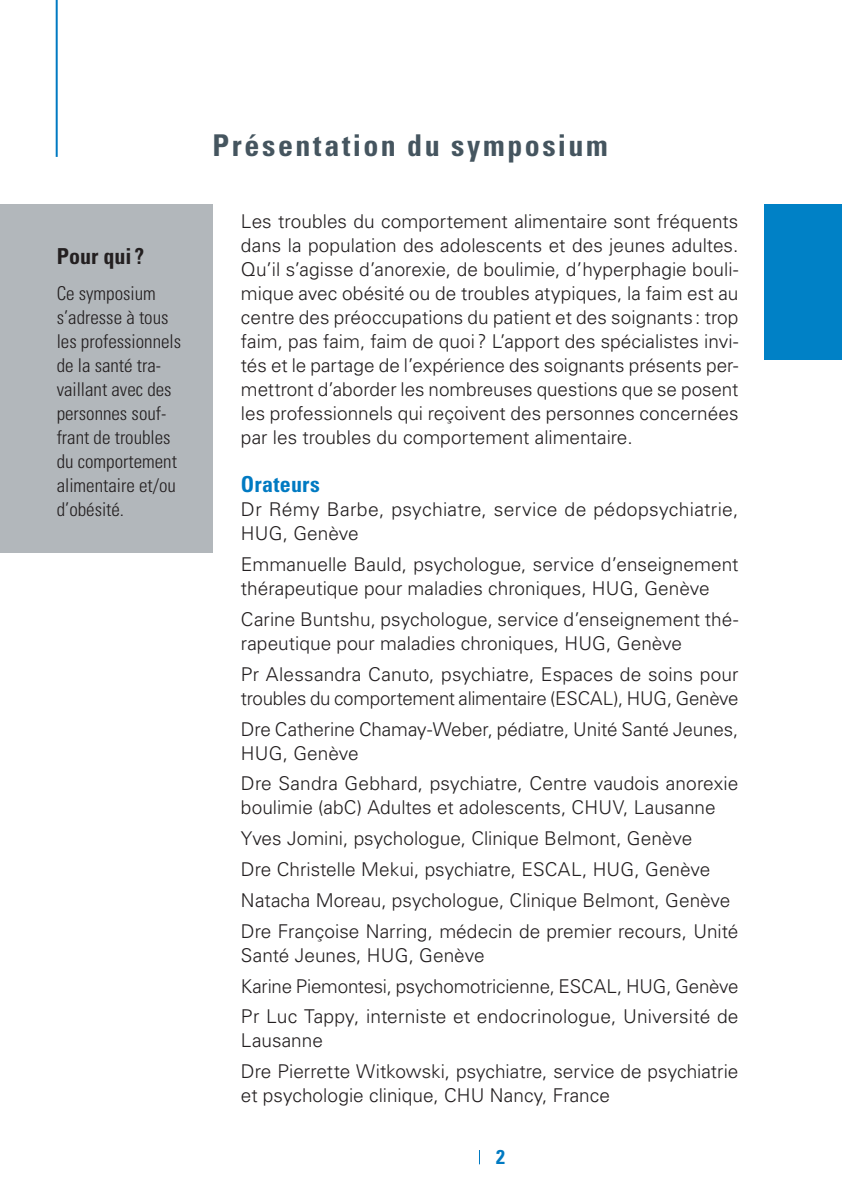
<style>
.page{position:relative;width:842px;height:1191px;background:#fff}
.page>*{position:absolute;margin:0;border:0;box-sizing:border-box;transform-origin:0 0}
.Titres{font:700 condensed 30px "Univers LT Std";letter-spacing:.085em;color:#45555f}
.INTERTITRES{font:700 condensed 22px "Univers LT Std";letter-spacing:.01em;color:#007ac2}
.t1{font:700 condensed 22px "Univers LT Std";letter-spacing:.005em;color:#231f20}
.t2{font:700 condensed 20px "Univers LT Std";color:#007ac2}
.TEXTE_COURANT{font:300 19px/24px "Univers LT Std";color:#231f20}
.t3{font:300 condensed 19px/24px "Univers LT Std";color:#231f20}
</style>
<div class="page">
<svg style="left:479px;top:1150px;width:1px;height:14px"></svg>
<div style="left:764px;top:204px;width:78px;height:156px;background:#0081c6"></div>
<hr style="left:56px;top:0;width:2px;height:157px;background:#007ac2">
<div style="left:0;top:204px;width:213px;height:348px;background:#b2b7bb"></div>
<p class="t1" style="left:57px;top:243px;width:89px">Pour qui ?</p>
<p class="t3" style="left:57px;top:281px;width:126px">Ce symposium s’adresse à tous les professionnels de la santé tra&shy;vaillant avec des personnes souf&shy;frant de troubles du comportement alimentaire et/ou d’obésité.</p>
<p class="Titres" style="left:213px;top:127px;width:397px">Présentation du symposium</p>
<p class="TEXTE_COURANT" style="left:241px;top:209px;width:499px;text-align:justify">Les troubles du comportement alimentaire sont fréquents dans la population des adolescents et des jeunes adultes.<br>Qu’il s’agisse d’anorexie, de boulimie, d’hyperphagie bouli&shy;mique avec obésité ou de troubles atypiques, la faim est au centre des préoccupations du patient et des soignants : trop faim, pas faim, faim de quoi ? L’apport des spécialistes invi&shy;tés et le partage de l’expérience des soignants présents per&shy;mettront d’aborder les nombreuses questions que se posent les professionnels qui reçoivent des personnes concernées par les troubles du comportement alimentaire.</p>
<p class="INTERTITRES" style="left:241px;top:471px;width:80px">Orateurs</p>
<p class="TEXTE_COURANT" style="left:241px;top:497px;width:499px">Dr Rémy Barbe, psychiatre, service de pédopsychiatrie,<br>HUG, Genève</p>
<p class="TEXTE_COURANT" style="left:241px;top:552px;width:499px">Emmanuelle Bauld, psychologue, service d’enseignement thérapeutique pour maladies chroniques, HUG, Genève</p>
<p class="TEXTE_COURANT" style="left:241px;top:607px;width:499px">Carine Buntshu, psychologue, service d’enseignement thé&shy;rapeutique pour maladies chroniques, HUG, Genève</p>
<p class="TEXTE_COURANT" style="left:241px;top:662px;width:499px">Pr Alessandra Canuto, psychiatre, Espaces de soins pour troubles du comportement alimentaire (ESCAL), HUG, Genève</p>
<p class="TEXTE_COURANT" style="left:241px;top:717px;width:499px">Dre Catherine Chamay-Weber, pédiatre, Unité Santé Jeunes,<br>HUG, Genève</p>
<p class="TEXTE_COURANT" style="left:241px;top:771px;width:499px">Dre Sandra Gebhard, psychiatre, Centre vaudois anorexie boulimie (abC) Adultes et adolescents, CHUV, Lausanne</p>
<p class="TEXTE_COURANT" style="left:241px;top:826px;width:453px">Yves Jomini, psychologue, Clinique Belmont, Genève</p>
<p class="TEXTE_COURANT" style="left:241px;top:857px;width:471px">Dre Christelle Mekui, psychiatre, ESCAL, HUG, Genève</p>
<p class="TEXTE_COURANT" style="left:241px;top:888px;width:491px">Natacha Moreau, psychologue, Clinique Belmont, Genève</p>
<p class="TEXTE_COURANT" style="left:241px;top:919px;width:499px">Dre Françoise Narring, médecin de premier recours, Unité<br>Santé Jeunes, HUG, Genève</p>
<p class="TEXTE_COURANT" style="left:241px;top:973px;width:499px">Karine Piemontesi, psychomotricienne, ESCAL, HUG, Genève</p>
<p class="TEXTE_COURANT" style="left:241px;top:1004px;width:499px">Pr Luc Tappy, interniste et endocrinologue, Université de<br>Lausanne</p>
<p class="TEXTE_COURANT" style="left:241px;top:1059px;width:499px">Dre Pierrette Witkowski, psychiatre, service de psychiatrie et psychologie clinique, CHU Nancy, France</p>
<p class="t2" style="left:496px;top:1145px;width:10px">2</p>
</div>
